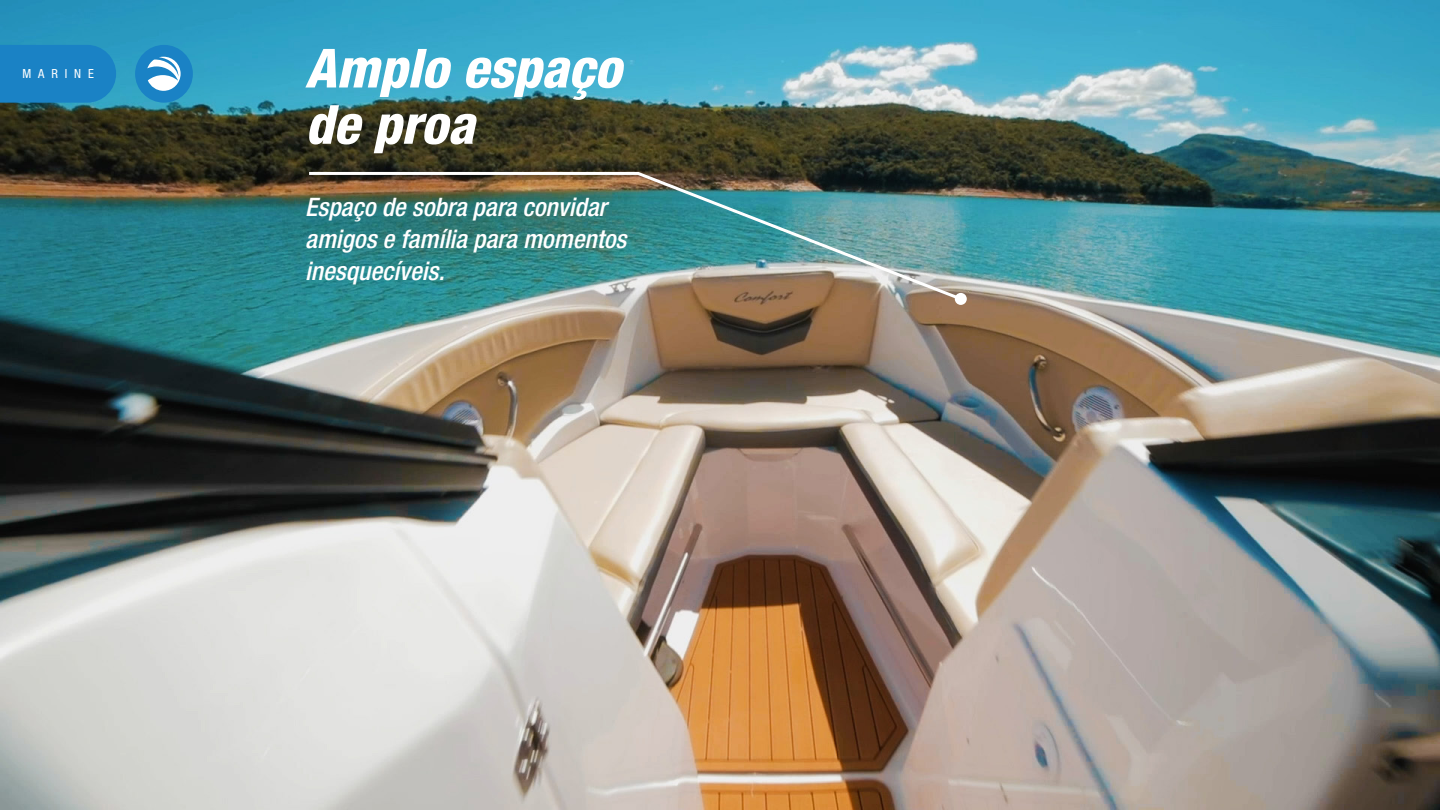
<style>
.page{position:relative;width:1440px;height:810px;background:#fff}
.page>*{position:absolute;margin:0;border:0;box-sizing:border-box;transform-origin:0 0}
.t1{font:italic 800 condensed 54px/56.2px "Helvetica Neue LT Std";color:#fff}
.t2{font:italic 500 condensed 25.5px/32.3px "Helvetica Neue LT Std";color:#fff}
.t3{font:condensed 12.52px "Helvetica Neue LT Std";letter-spacing:.55em;color:#fff}
</style>
<div class="page">
<img style="left:0;top:0;width:1440px;height:810px">
<div style="left:135px;top:45px;width:58px;height:58px;background:#1a82c5;border-radius:50%"></div>
<div style="left:0;top:45px;width:116px;height:58px;background:#1a82c5"></div>
<svg style="left:147px;top:57px;width:34px;height:34px"></svg>
<img style="left:306px;top:170px;width:659px;height:133px">
<div style="left:955px;top:293px;width:12px;height:12px;background:#fff;border-radius:50%"></div>
<p class="t3" style="left:22px;top:67px;width:73px">MARINE</p>
<h1 class="t1" style="left:305px;top:40px;width:318px">Amplo espaço de proa</h1>
<p class="t2" style="left:305px;top:191px;width:323px">Espaço de sobra para convidar amigos e família para momentos inesquecíveis.</p>
</div>
